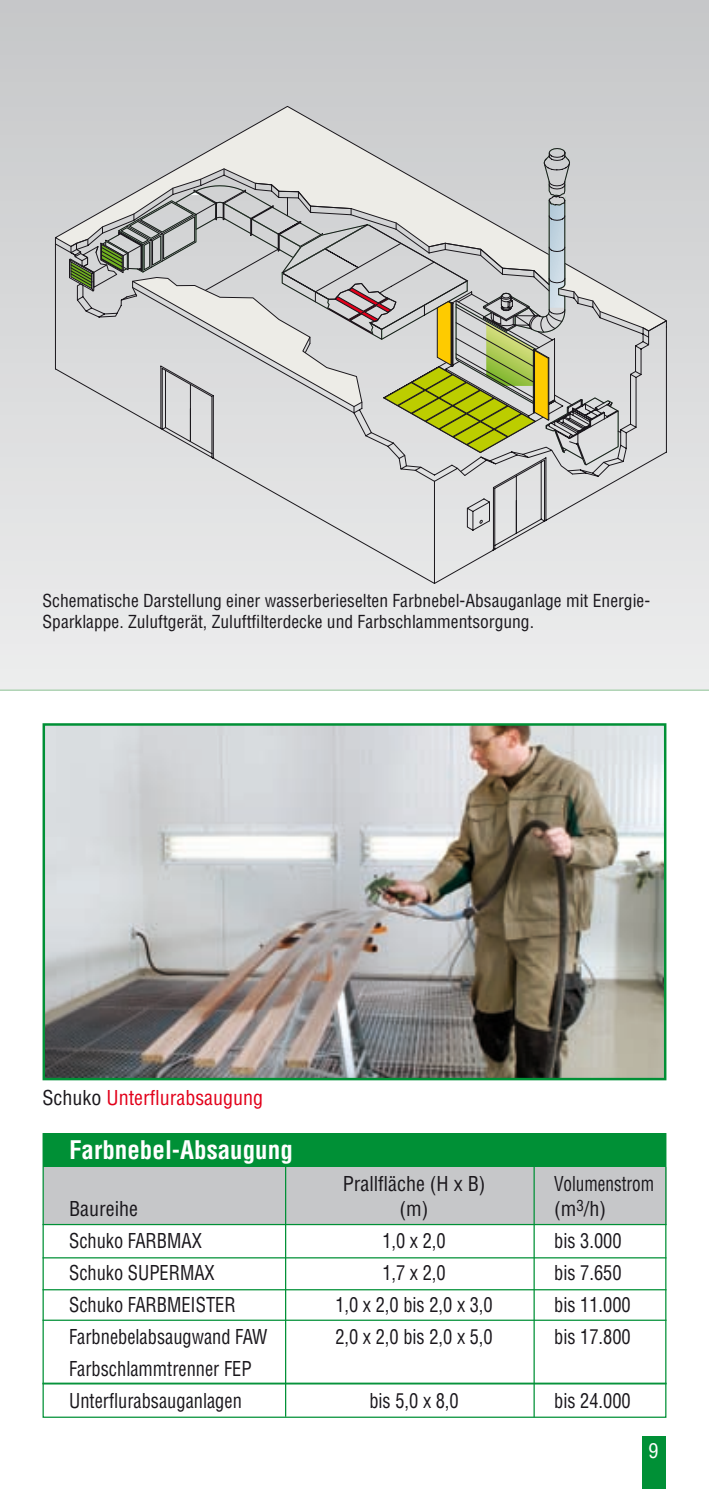
<style>
.page{position:relative;width:709px;height:1489px;background:#fff}
.page>*{position:absolute;margin:0;border:0;box-sizing:border-box;transform-origin:0 0}
.t1{font:700 condensed 25px "Helvetica";color:#fff}
.t2{font:condensed 20px/32px "Helvetica";color:#1a171c;scale:.92 1}
.t3{font:condensed 20px "Helvetica";color:#1a171c}
.t4{font:condensed 20px "Helvetica";color:#e2001a}
.t5{font:condensed 20px "Helvetica";color:#1a171c;scale:.86 1}
.t6{font:condensed 20px "Helvetica";color:#fff}
.t7{font:condensed 17.5px/21px "Helvetica";color:#1a171c}
.s1{color:#1a171c}
</style>
<div class="page">
<div style="left:642px;top:1436px;width:23px;height:52px;background:#009036"></div>
<svg style="left:0;top:0;width:709px;height:690px;background:#d8d9da"></svg>
<img style="left:46px;top:726px;width:617px;height:351px">
<div style="left:43px;top:723px;width:623px;height:357px;border:2px solid #009036"></div>
<svg style="left:54px;top:106px;width:496px;height:180px;background:#d0d0d1"></svg>
<div style="left:55px;top:465px;width:612px;height:119px;background:#e4e5e5"></div>
<svg style="left:55px;top:150px;width:518px;height:326px;background:#d1d2d3"></svg>
<svg style="left:69px;top:148px;width:598px;height:317px;background:#cbccc4"></svg>
<div style="left:43px;top:1166px;width:623px;height:58px;background:#c6c7c9"></div>
<div style="left:43px;top:1133px;width:623px;height:34px;background:#009036"></div>
<div style="left:43px;top:1132px;width:623px;height:285px;border:1px solid #009036"></div>
<hr style="left:43px;top:1223px;width:623px;height:2px;background:#009036">
<hr style="left:43px;top:1257px;width:623px;height:1px;background:#009036">
<hr style="left:43px;top:1288px;width:623px;height:2px;background:#009036">
<hr style="left:43px;top:1319px;width:623px;height:1px;background:#009036">
<hr style="left:285px;top:1165px;width:1px;height:251px;background:#009036">
<hr style="left:533px;top:1166px;width:2px;height:250px;background:#009036">
<hr style="left:43px;top:1382px;width:623px;height:2px;background:#009036">
<p class="t7" style="left:43px;top:589px;width:609px">Schematische Darstellung einer wasserberieselten Farbnebel-Absauganlage mit Energie-<br>Sparklappe. Zuluftgerät, Zuluftfilterdecke und Farbschlammentsorgung.</p>
<p class="t4" style="left:43px;top:1084px;width:222px"><span class="s1">Schuko</span> Unterflurabsaugung</p>
<p class="t1" style="left:69px;top:1134px;width:225px">Farbnebel-Absaugung</p>
<p class="t3" style="left:343px;top:1170px;width:144px">Prallfläche (H x B)</p>
<p class="t5" style="left:554px;top:1170px;width:118px">Volumenstrom</p>
<p class="t3" style="left:69px;top:1195px;width:70px">Baureihe</p>
<p class="t3" style="left:399px;top:1195px;width:30px">(m)</p>
<p class="t3" style="left:554px;top:1195px;width:53px">(m<sup>3</sup>/h)</p>
<p class="t2" style="left:69px;top:1223px;width:146px">Schuko FARBMAX</p>
<p class="t2" style="left:382px;top:1223px;width:70px">1,0 x 2,0</p>
<p class="t2" style="left:554px;top:1223px;width:75px">bis 3.000</p>
<p class="t2" style="left:69px;top:1256px;width:160px">Schuko SUPERMAX</p>
<p class="t2" style="left:382px;top:1256px;width:70px">1,7 x 2,0</p>
<p class="t2" style="left:554px;top:1256px;width:75px">bis 7.650</p>
<p class="t2" style="left:69px;top:1288px;width:182px">Schuko FARBMEISTER</p>
<p class="t2" style="left:335px;top:1288px;width:173px">1,0 x 2,0 bis 2,0 x 3,0</p>
<p class="t2" style="left:554px;top:1288px;width:85px">bis 11.000</p>
<p class="t2" style="left:69px;top:1320px;width:217px">Farbnebelabsaugwand FAW</p>
<p class="t2" style="left:335px;top:1320px;width:173px">2,0 x 2,0 bis 2,0 x 5,0</p>
<p class="t2" style="left:554px;top:1320px;width:85px">bis 17.800</p>
<p class="t2" style="left:69px;top:1352px;width:200px">Farbschlammtrenner FEP<br>Unterflurabsauganlagen</p>
<p class="t2" style="left:369px;top:1384px;width:99px">bis 5,0 x 8,0</p>
<p class="t2" style="left:554px;top:1384px;width:85px">bis 24.000</p>
<p class="t6" style="left:648px;top:1438px;width:11px">9</p>
</div>
